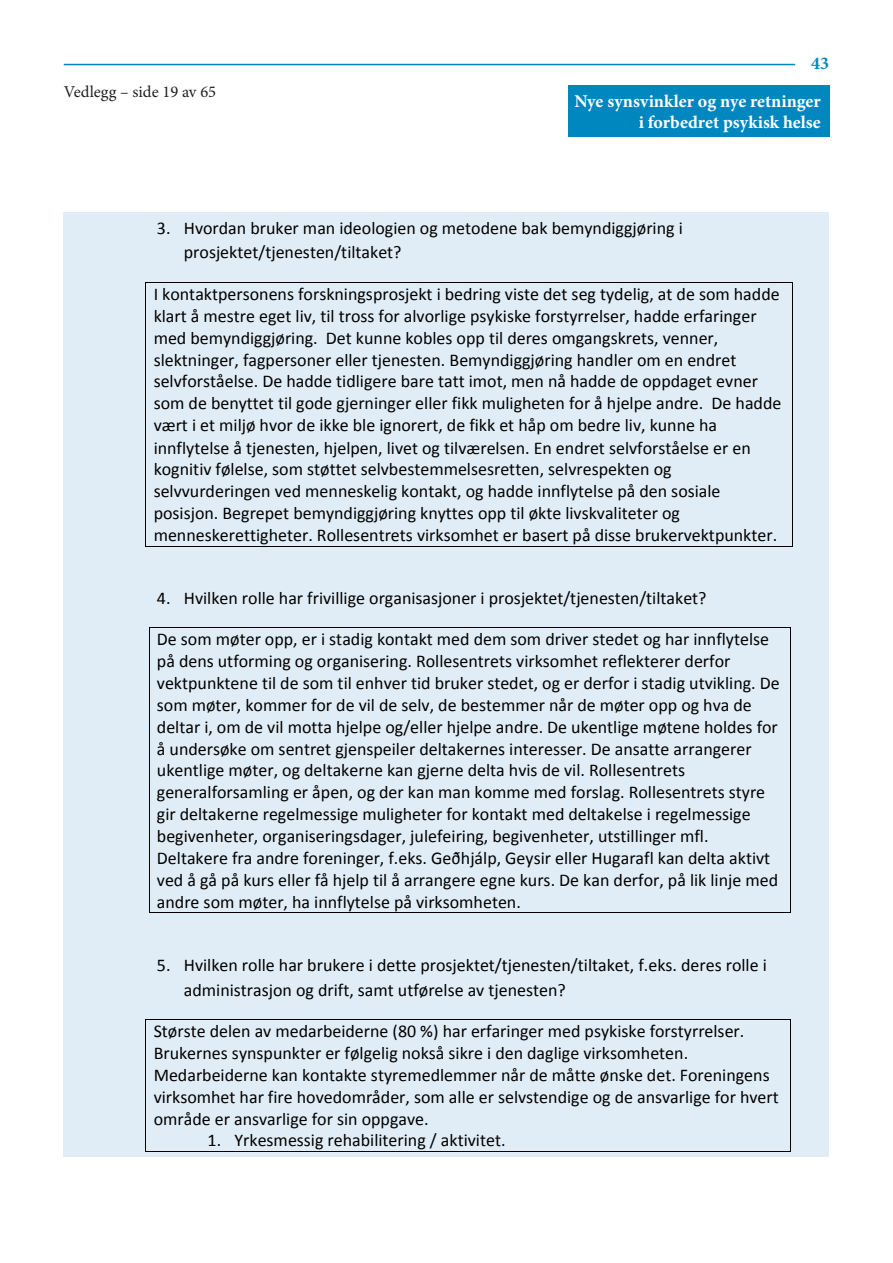
<style>
.page{position:relative;width:893px;height:1263px;background:#fff}
.page>*{position:absolute;margin:0;border:0;box-sizing:border-box;transform-origin:0 0}
.t1{font:18px/21.9px "Calibri";color:#000}
.t2{font:700 18px/21.6px "Minion Pro";color:#fff;text-align:right}
.t3{font:700 18px "Minion Pro";color:#0087bf}
.t4{font:16.5px "Minion Pro";color:#231f20}
</style>
<div class="page">
<hr style="left:64px;top:64px;width:731px;height:1px;background:#0087bf">
<div style="left:568px;top:85px;width:261px;height:52px;background:#0087bf"></div>
<div style="left:64px;top:213px;width:765px;height:944px;background:#e1edf6"></div>
<hr style="left:146px;top:282px;width:646px;height:1px;background:#000">
<hr style="left:145px;top:283px;width:1px;height:263px;background:#000">
<hr style="left:146px;top:546px;width:646px;height:1px;background:#000">
<hr style="left:792px;top:283px;width:1px;height:263px;background:#000">
<hr style="left:149px;top:627px;width:641px;height:1px;background:#000">
<hr style="left:149px;top:628px;width:1px;height:285px;background:#000">
<hr style="left:149px;top:913px;width:641px;height:1px;background:#000">
<hr style="left:790px;top:628px;width:1px;height:285px;background:#000">
<hr style="left:146px;top:1019px;width:644px;height:1px;background:#000">
<hr style="left:145px;top:1020px;width:1px;height:131px;background:#000">
<hr style="left:146px;top:1151px;width:644px;height:1px;background:#000">
<hr style="left:790px;top:1020px;width:1px;height:131px;background:#000">
<p class="t4" style="left:64px;top:81px;width:154px">Vedlegg – side 19 av 65</p>
<p class="t3" style="left:811px;top:50px;width:19px">43</p>
<p class="t2" style="left:574px;top:90px;width:248px">Nye synsvinkler og nye retninger i forbedret psykisk helse</p>
<p class="t1" style="left:184px;top:215px;width:500px;line-height:24.8px;text-indent:-27px">3. Hvordan bruker man ideologien og metodene bak bemyndiggjøring i prosjektet/tjenesten/tiltaket?</p>
<p class="t1" style="left:154px;top:283px;width:629px">I kontaktpersonens forskningsprosjekt i bedring viste det seg tydelig, at de som hadde klart å mestre eget liv, til tross for alvorlige psykiske forstyrrelser, hadde erfaringer med bemyndiggjøring. Det kunne kobles opp til deres omgangskrets, venner, slektninger, fagpersoner eller tjenesten. Bemyndiggjøring handler om en endret selvforståelse. De hadde tidligere bare tatt imot, men nå hadde de oppdaget evner som de benyttet til gode gjerninger eller fikk muligheten for å hjelpe andre. De hadde vært i et miljø hvor de ikke ble ignorert, de fikk et håp om bedre liv, kunne ha innflytelse å tjenesten, hjelpen, livet og tilværelsen. En endret selvforståelse er en kognitiv følelse, som støttet selvbestemmelsesretten, selvrespekten og selvvurderingen ved menneskelig kontakt, og hadde innflytelse på den sosiale posisjon. Begrepet bemyndiggjøring knyttes opp til økte livskvaliteter og menneskerettigheter. Rollesentrets virksomhet er basert på disse brukervektpunkter.</p>
<p class="t1" style="left:157px;top:587px;width:551px">4. Hvilken rolle har frivillige organisasjoner i prosjektet/tjenesten/tiltaket?</p>
<p class="t1" style="left:157px;top:628px;width:624px">De som møter opp, er i stadig kontakt med dem som driver stedet og har innflytelse på dens utforming og organisering. Rollesentrets virksomhet reflekterer derfor vektpunktene til de som til enhver tid bruker stedet, og er derfor i stadig utvikling. De som møter, kommer for de vil de selv, de bestemmer når de møter opp og hva de deltar i, om de vil motta hjelpe og/eller hjelpe andre. De ukentlige møtene holdes for å undersøke om sentret gjenspeiler deltakernes interesser. De ansatte arrangerer ukentlige møter, og deltakerne kan gjerne delta hvis de vil. Rollesentrets generalforsamling er åpen, og der kan man komme med forslag. Rollesentrets styre gir deltakerne regelmessige muligheter for kontakt med deltakelse i regelmessige begivenheter, organiseringsdager, julefeiring, begivenheter, utstillinger mfl.<br>Deltakere fra andre foreninger, f.eks. Geðhjálp, Geysir eller Hugarafl kan delta aktivt ved å gå på kurs eller få hjelp til å arrangere egne kurs. De kan derfor, på lik linje med andre som møter, ha innflytelse på virksomheten.</p>
<p class="t1" style="left:184px;top:952px;width:584px;line-height:24.8px;text-indent:-27px">5. Hvilken rolle har brukere i dette prosjektet/tjenesten/tiltaket, f.eks. deres rolle i administrasjon og drift, samt utførelse av tjenesten?</p>
<p class="t1" style="left:154px;top:1020px;width:627px">Største delen av medarbeiderne (80 %) har erfaringer med psykiske forstyrrelser.<br>Brukernes synspunkter er følgelig nokså sikre i den daglige virksomheten.<br>Medarbeiderne kan kontakte styremedlemmer når de måtte ønske det. Foreningens virksomhet har fire hovedområder, som alle er selvstendige og de ansvarlige for hvert område er ansvarlige for sin oppgave.</p>
<p class="t1" style="left:208px;top:1129px;width:299px">1. Yrkesmessig rehabilitering / aktivitet.</p>
</div>
